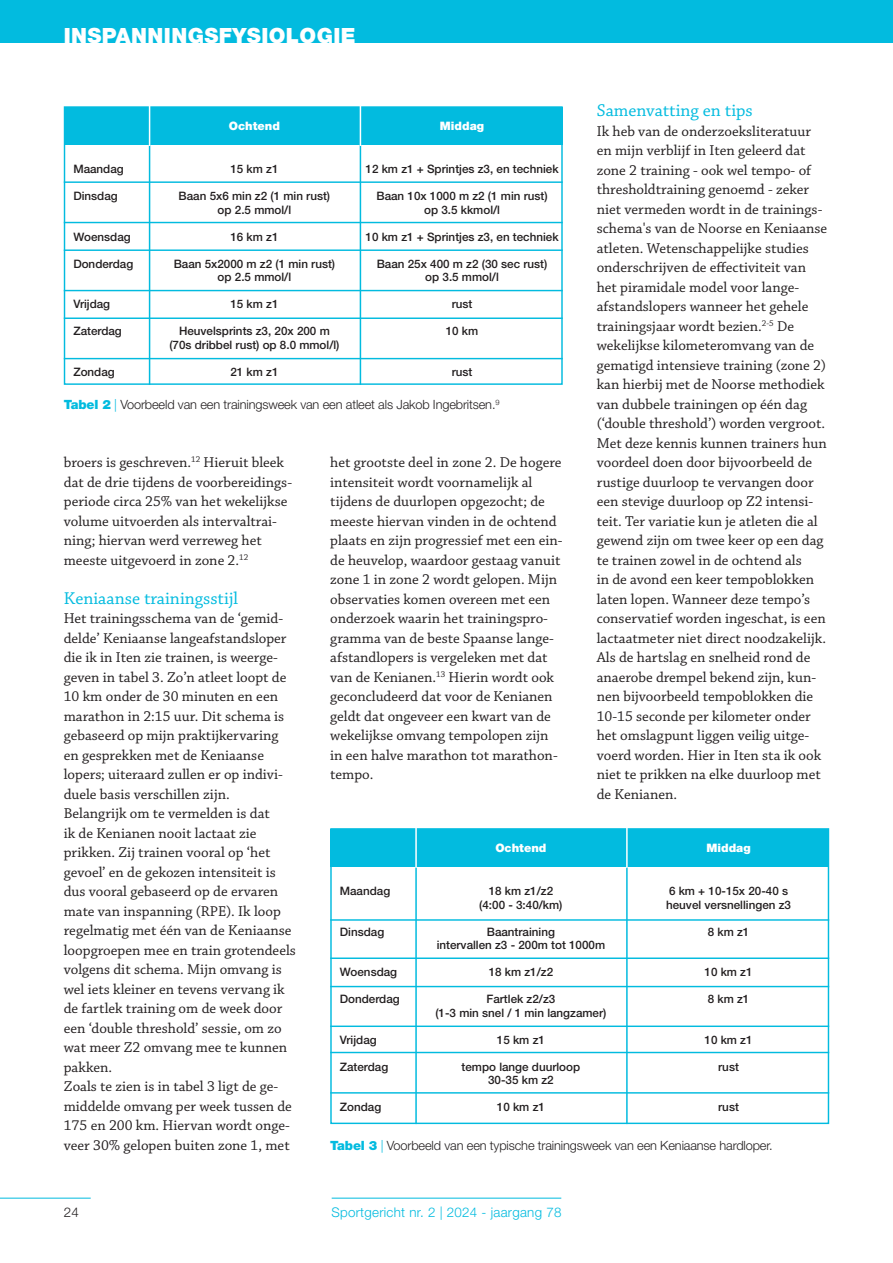
<style>
.page{position:relative;width:893px;height:1263px;background:#fff}
.page>*{position:absolute;margin:0;border:0;box-sizing:border-box;transform-origin:0 0}
.t1{font:900 21px "Helvetica Neue LT Std";letter-spacing:.02em;color:#fff}
.t2{font:18px "Chaparral Pro";color:#02bbdf}
.t3{font:15px/19.5px "Chaparral Pro";color:#231f20}
.t4{font:300 13.35px "Helvetica Neue LT Std";letter-spacing:.02em;color:#02bbdf}
.t5{font:300 13.35px "Helvetica Neue LT Std";color:#231f20}
._00_-_Fotobijschrift{font:300 12.75px "Helvetica Neue LT Std";letter-spacing:-.01em;color:#231f20}
.t6{font:500 11.7px "Helvetica Neue LT Std";color:#231f20}
.t7{font:900 11.7px "Helvetica Neue LT Std";color:#fff}
.s1{font-weight:900;color:#02bbdf}
.s2{color:#02bbdf}
</style>
<div class="page">
<div style="left:0;top:0;width:893px;height:43px;background:#02bbdf"></div>
<hr style="left:0;top:1198px;width:91px;height:1px;background:#02bbdf">
<hr style="left:332px;top:1198px;width:229px;height:1px;background:#02bbdf">
<div style="left:64px;top:107px;width:499px;height:38px;background:#02bbdf"></div>
<div style="left:330px;top:829px;width:499px;height:38px;background:#02bbdf"></div>
<div style="left:64px;top:106px;width:499px;height:279px;border:1px solid #02bbdf"></div>
<div style="left:330px;top:828px;width:499px;height:296px;border:1px solid #02bbdf"></div>
<hr style="left:149px;top:130px;width:1px;height:255px;background:#02bbdf">
<hr style="left:415px;top:852px;width:2px;height:272px;background:#02bbdf">
<hr style="left:360px;top:130px;width:1px;height:255px;background:#02bbdf">
<hr style="left:626px;top:852px;width:2px;height:272px;background:#02bbdf">
<hr style="left:64px;top:181px;width:499px;height:2px;background:#02bbdf">
<hr style="left:330px;top:919px;width:499px;height:2px;background:#02bbdf">
<hr style="left:330px;top:957px;width:499px;height:2px;background:#02bbdf">
<hr style="left:330px;top:986px;width:499px;height:1px;background:#02bbdf">
<hr style="left:330px;top:1025px;width:499px;height:2px;background:#02bbdf">
<hr style="left:330px;top:1052px;width:499px;height:1px;background:#02bbdf">
<hr style="left:330px;top:1092px;width:499px;height:1px;background:#02bbdf">
<hr style="left:64px;top:222px;width:499px;height:1px;background:#02bbdf">
<hr style="left:64px;top:249px;width:499px;height:2px;background:#02bbdf">
<hr style="left:64px;top:290px;width:499px;height:1px;background:#02bbdf">
<hr style="left:64px;top:317px;width:499px;height:2px;background:#02bbdf">
<hr style="left:64px;top:358px;width:499px;height:1px;background:#02bbdf">
<hr style="left:149px;top:104px;width:1px;height:42px;background:#fff">
<hr style="left:415px;top:826px;width:2px;height:42px;background:#fff">
<hr style="left:360px;top:104px;width:1px;height:42px;background:#fff">
<hr style="left:626px;top:826px;width:2px;height:42px;background:#fff">
<p class="t1" style="left:64px;top:23px;width:293px">INSPANNINGSFYSIOLOGIE</p>
<p class="t2" style="left:597px;top:101px;width:158px">Samenvatting en tips</p>
<p class="t3" style="left:597px;top:122px;width:232px">Ik heb van de onderzoeksliteratuur en mijn verblijf in Iten geleerd dat zone 2 training - ook wel tempo- of thresholdtraining genoemd - zeker niet vermeden wordt in de trainings&shy;schema's van de Noorse en Keniaanse atleten. Wetenschappelijke studies onderschrijven de effectiviteit van het piramidale model voor lange&shy;afstandslopers wanneer het gehele trainingsjaar wordt bezien.<sup>2-5</sup> De wekelijkse kilometeromvang van de gematigd intensieve training (zone 2) kan hierbij met de Noorse methodiek van dubbele trainingen op één dag (‘double threshold’) worden vergroot.</p>
<p class="t3" style="left:597px;top:434px;width:232px">Met deze kennis kunnen trainers hun voordeel doen door bijvoorbeeld de rustige duurloop te vervangen door een stevige duurloop op Z2 intensi&shy;teit. Ter variatie kun je atleten die al gewend zijn om twee keer op een dag te trainen zowel in de ochtend als<br>in de avond een keer tempoblokken laten lopen. Wanneer deze tempo’s conservatief worden ingeschat, is een lactaatmeter niet direct noodzakelijk.<br>Als de hartslag en snelheid rond de anaerobe drempel bekend zijn, kun&shy;nen bijvoorbeeld tempoblokken die 10-15 seconde per kilometer onder het omslagpunt liggen veilig uitge&shy;voerd worden. Hier in Iten sta ik ook niet te prikken na elke duurloop met de Kenianen.</p>
<p class="t7" style="left:229px;top:119px;width:53px">Ochtend</p>
<p class="t6" style="left:230px;top:162px;width:50px">15 km z1</p>
<p class="t6" style="left:179px;top:189px;width:153px">Baan 5x6 min z2 (1 min rust)</p>
<p class="t6" style="left:218px;top:202px;width:75px">op 2.5 mmol/l</p>
<p class="t6" style="left:230px;top:229px;width:50px">16 km z1</p>
<p class="t6" style="left:174px;top:256px;width:163px">Baan 5x2000 m z2 (1 min rust)</p>
<p class="t6" style="left:218px;top:270px;width:75px">op 2.5 mmol/l</p>
<p class="t6" style="left:230px;top:297px;width:50px">15 km z1</p>
<p class="t6" style="left:179px;top:324px;width:152px">Heuvelsprints z3, 20x 200 m</p>
<p class="t6" style="left:169px;top:337px;width:172px">(70s dribbel rust) op 8.0 mmol/l)</p>
<p class="t6" style="left:230px;top:364px;width:50px">21 km z1</p>
<p class="t7" style="left:440px;top:119px;width:46px">Middag</p>
<p class="t6" style="left:366px;top:162px;width:195px">12 km z1 + Sprintjes z3, en techniek</p>
<p class="t6" style="left:376px;top:189px;width:173px">Baan 10x 1000 m z2 (1 min rust)</p>
<p class="t6" style="left:424px;top:202px;width:77px">op 3.5 kkmol/l</p>
<p class="t6" style="left:366px;top:229px;width:195px">10 km z1 + Sprintjes z3, en techniek</p>
<p class="t6" style="left:377px;top:256px;width:172px">Baan 25x 400 m z2 (30 sec rust)</p>
<p class="t6" style="left:425px;top:270px;width:75px">op 3.5 mmol/l</p>
<p class="t6" style="left:452px;top:297px;width:22px">rust</p>
<p class="t6" style="left:446px;top:324px;width:34px">10 km</p>
<p class="t6" style="left:452px;top:364px;width:22px">rust</p>
<p class="t6" style="left:73px;top:162px;width:52px">Maandag</p>
<p class="t6" style="left:73px;top:189px;width:46px">Dinsdag</p>
<p class="t6" style="left:73px;top:229px;width:59px">Woensdag</p>
<p class="t6" style="left:73px;top:256px;width:61px">Donderdag</p>
<p class="t6" style="left:73px;top:297px;width:38px">Vrijdag</p>
<p class="t6" style="left:73px;top:324px;width:50px">Zaterdag</p>
<p class="t6" style="left:73px;top:364px;width:43px">Zondag</p>
<p class="_00_-_Fotobijschrift" style="left:64px;top:396px;width:437px"><span class="s1">Tabel 2</span> <span class="s2">|</span> Voorbeeld van een trainingsweek van een atleet als Jakob Ingebritsen.<sup>9</sup></p>
<p class="t3" style="left:64px;top:453px;width:230px">broers is geschreven.<sup>12</sup> Hieruit bleek dat de drie tijdens de voorbereidings&shy;periode circa 25% van het wekelijkse volume uitvoerden als intervaltrai&shy;ning; hiervan werd verreweg het meeste uitgevoerd in zone 2.<sup>12</sup></p>
<p class="t2" style="left:64px;top:588px;width:176px">Keniaanse trainingsstijl</p>
<p class="t3" style="left:64px;top:609px;width:224px">Het trainingsschema van de ‘gemid&shy;delde’ Keniaanse langeafstandsloper die ik in Iten zie trainen, is weerge&shy;geven in tabel 3. Zo’n atleet loopt de 10 km onder de 30 minuten en een marathon in 2:15 uur. Dit schema is gebaseerd op mijn praktijkervaring en gesprekken met de Keniaanse lopers; uiteraard zullen er op indivi&shy;duele basis verschillen zijn.</p>
<p class="t3" style="left:64px;top:804px;width:234px">Belangrijk om te vermelden is dat<br>ik de Kenianen nooit lactaat zie prikken. Zij trainen vooral op ‘het gevoel’ en de gekozen intensiteit is dus vooral gebaseerd op de ervaren mate van inspanning (RPE). Ik loop regelmatig met één van de Keniaanse loopgroepen mee en train grotendeels volgens dit schema. Mijn omvang is wel iets kleiner en tevens vervang ik de fartlek training om de week door een ‘double threshold’ sessie, om zo wat meer Z2 omvang mee te kunnen pakken.</p>
<p class="t3" style="left:64px;top:1077px;width:230px">Zoals te zien is in tabel 3 ligt de ge&shy;middelde omvang per week tussen de 175 en 200 km. Hiervan wordt onge&shy;veer 30% gelopen buiten zone 1, met</p>
<p class="t3" style="left:330px;top:453px;width:234px">het grootste deel in zone 2. De hogere intensiteit wordt voornamelijk al tijdens de duurlopen opgezocht; de meeste hiervan vinden in de ochtend plaats en zijn progressief met een ein&shy;de heuvelop, waardoor gestaag vanuit zone 1 in zone 2 wordt gelopen. Mijn observaties komen overeen met een onderzoek waarin het trainingspro&shy;gramma van de beste Spaanse lange&shy;afstandlopers is vergeleken met dat van de Kenianen.<sup>13</sup> Hierin wordt ook geconcludeerd dat voor de Kenianen geldt dat ongeveer een kwart van de wekelijkse omvang tempolopen zijn in een halve marathon tot marathon&shy;tempo.</p>
<p class="t7" style="left:495px;top:841px;width:53px">Ochtend</p>
<p class="t6" style="left:489px;top:884px;width:66px">18 km z1/z2</p>
<p class="t6" style="left:479px;top:897px;width:85px">(4:00 - 3:40/km)</p>
<p class="t6" style="left:487px;top:924px;width:70px">Baantraining</p>
<p class="t6" style="left:437px;top:938px;width:170px">intervallen z3 - 200m tot 1000m</p>
<p class="t6" style="left:489px;top:965px;width:66px">18 km z1/z2</p>
<p class="t6" style="left:486px;top:992px;width:70px">Fartlek z2/z3</p>
<p class="t6" style="left:435px;top:1005px;width:173px">(1-3 min snel / 1 min langzamer)</p>
<p class="t6" style="left:497px;top:1032px;width:50px">15 km z1</p>
<p class="t6" style="left:462px;top:1059px;width:120px">tempo lange duurloop</p>
<p class="t6" style="left:488px;top:1073px;width:67px">30-35 km z2</p>
<p class="t6" style="left:497px;top:1100px;width:50px">10 km z1</p>
<p class="t7" style="left:706px;top:841px;width:46px">Middag</p>
<p class="t6" style="left:669px;top:884px;width:121px">6 km + 10-15x 20-40 s</p>
<p class="t6" style="left:666px;top:897px;width:126px">heuvel versnellingen z3</p>
<p class="t6" style="left:708px;top:924px;width:43px">8 km z1</p>
<p class="t6" style="left:704px;top:965px;width:50px">10 km z1</p>
<p class="t6" style="left:708px;top:992px;width:43px">8 km z1</p>
<p class="t6" style="left:704px;top:1032px;width:50px">10 km z1</p>
<p class="t6" style="left:718px;top:1059px;width:22px">rust</p>
<p class="t6" style="left:718px;top:1100px;width:22px">rust</p>
<p class="t6" style="left:340px;top:884px;width:52px">Maandag</p>
<p class="t6" style="left:340px;top:924px;width:46px">Dinsdag</p>
<p class="t6" style="left:340px;top:965px;width:59px">Woensdag</p>
<p class="t6" style="left:340px;top:992px;width:61px">Donderdag</p>
<p class="t6" style="left:340px;top:1032px;width:38px">Vrijdag</p>
<p class="t6" style="left:340px;top:1059px;width:50px">Zaterdag</p>
<p class="t6" style="left:340px;top:1100px;width:43px">Zondag</p>
<p class="_00_-_Fotobijschrift" style="left:330px;top:1137px;width:444px"><span class="s1">Tabel 3</span> <span class="s2">|</span> Voorbeeld van een typische trainingsweek van een Keniaanse hardloper.</p>
<p class="t5" style="left:64px;top:1204px;width:17px">24</p>
<p class="t4" style="left:331px;top:1204px;width:232px">Sportgericht nr. 2 | 2024 - jaargang 78</p>
</div>
